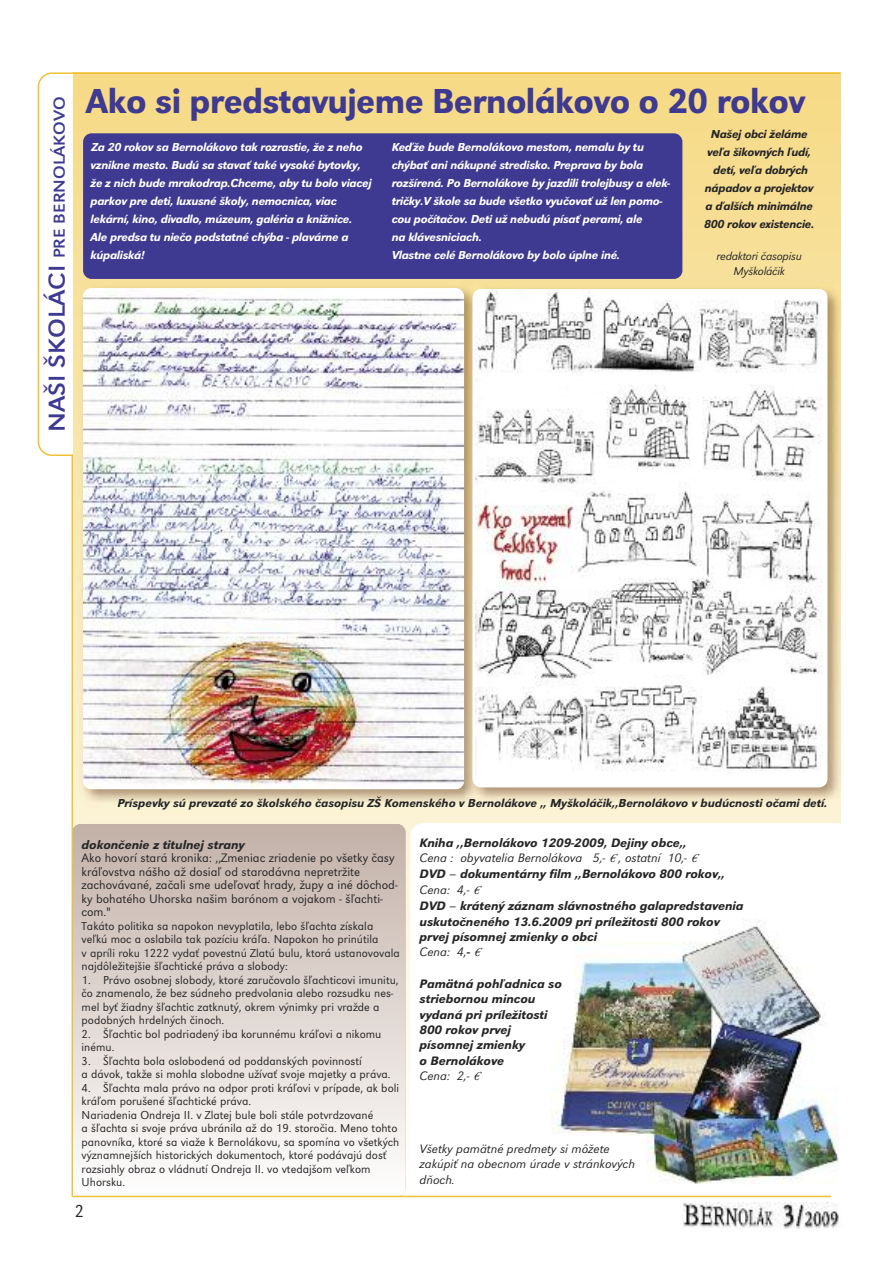
<style>
.page{position:relative;width:893px;height:1263px;background:#fff}
.page>*{position:absolute;margin:0;border:0;box-sizing:border-box;transform-origin:0 0}
.t1{font:500 36px "URW Grotesk TOT";letter-spacing:-.015em;color:#3e3991}
.t2{font:300 18px "URW Grotesk TOT";color:#272627}
.t3{font:16.5px "URW Grotesk TOT Reg Ext Wid";color:#3e3991}
.t4{font:italic 500 12.75px/15.3px "URW Grotesk TOT";color:#272627}
.t5{font:300 12.75px/13.5px "URW Grotesk TOT";color:#272627}
.t6{font:italic 300 12.75px/15.3px "URW Grotesk TOT";color:#272627}
.t7{font:300 12px/13.5px "URW Grotesk TOT";color:#272627}
.t8{font:italic 500 12px/18px "URW Grotesk TOT";letter-spacing:-.015em;color:#fff}
.t9{font:italic 500 12px/18px "URW Grotesk TOT";color:#272627;text-align:center}
.t10{font:italic 300 12px/15px "URW Grotesk TOT";letter-spacing:-.015em;color:#272627;text-align:center}
.s1{font-size:24px}
.s2{font-weight:500}
.s3{font-family:"Adobe Garamond Pro";font-weight:400}
.s4{font-weight:300}
</style>
<div class="page">
<svg style="left:38px;top:72px;width:35px;height:384px"></svg>
<div style="left:73px;top:72px;width:767px;height:1126px;background:linear-gradient(to bottom,#f8dd88,#f5f3f4)"></div>
<div style="left:410px;top:823px;width:453px;height:373px;background:#fff;border-radius:13px"></div>
<div style="left:72px;top:824px;width:333px;height:372px;background:linear-gradient(to bottom,#c2b1a7,#fefefe);border-radius:9px"></div>
<img style="left:683px;top:1203px;width:156px;height:25px">
<hr style="left:72px;top:455px;width:1px;height:741px;background:#efc133">
<hr style="left:72px;top:1196px;width:759px;height:1px;background:#efc133">
<hr style="left:72px;top:72px;width:768px;height:2px;background:#efc133">
<img style="left:551px;top:920px;width:288px;height:264px">
<img style="left:77px;top:281px;width:406px;height:528px">
<img style="left:83px;top:288px;width:381px;height:500px;border-radius:9px">
<img style="left:466px;top:282px;width:375px;height:525px">
<div style="left:472px;top:289px;width:355px;height:498px;background:#fff;border-radius:9px"></div>
<img style="left:475px;top:289px;width:351px;height:482px">
<div style="left:83px;top:133px;width:599px;height:146px;background:#3e3991;border-radius:9px"></div>
<h3 class="t3" style="left:49px;top:432px;width:337px;rotate:-90deg"><span class="s1">NAŠI ŠKOLÁCI</span> Pre berNOLÁKOvO</h3>
<h1 class="t1" style="left:86px;top:80px;width:721px">Ako si predstavujeme Bernolákovo o 20 rokov</h1>
<p class="t8" style="left:91px;top:138px;width:283px">Za 20 rokov sa Bernolákovo tak rozrastie, že z neho vznikne mesto. Budú sa stavať také vysoké bytovky, že z nich bude mrakodrap.Chceme, aby tu bolo viacej parkov pre deti, luxusné školy, nemocnica, viac lekární, kino, divadlo, múzeum, galéria a knižnice.<br>Ale predsa tu niečo podstatné chýba - plavárne a kúpaliská!</p>
<p class="t8" style="left:392px;top:138px;width:280px">Keďže bude Bernolákovo mestom, nemalu by tu chýbať ani nákupné stredisko. Preprava by bola rozšírená. Po Bernolákove by jazdili trolejbusy a elek&shy;tričky.V škole sa bude všetko vyučovať už len pomo&shy;cou počítačov. Deti už nebudú písať perami, ale<br>na klávesniciach.<br>Vlastne celé Bernolákovo by bolo úplne iné.</p>
<p class="t9" style="left:704px;top:125px;width:112px">Našej obci želáme veľa šikovných ľudí, detí, veľa dobrých nápadov a projektov a ďalších minimálne<br>800 rokov existencie.</p>
<p class="t10" style="left:717px;top:248px;width:87px">redaktori časopisu<br>Myškoláčik</p>
<p class="t9" style="left:117px;top:794px;width:712px">Príspevky sú prevzaté zo školského časopisu ZŠ Komenského v Bernolákove ,, Myškoláčik,,Bernolákovo v budúcnosti očami detí.</p>
<p class="t4" style="left:82px;top:837px;width:165px">dokončenie z titulnej strany</p>
<p class="t5" style="left:82px;top:851px;width:318px">Ako hovorí stará kronika: ,,Zmeniac zriadenie po všetky časy kráľovstva nášho až dosiaľ od starodávna nepretržite zachovávané, začali sme udeľovať hrady, župy a iné dôchod&shy;ky bohatého Uhorska našim barónom a vojakom - šľachti&shy;com."</p>
<p class="t7" style="left:82px;top:919px;width:320px">Takáto politika sa napokon nevyplatila, lebo šľachta získala veľkú moc a oslabila tak pozíciu kráľa. Napokon ho prinútila<br>v apríli roku 1222 vydať povestnú Zlatú bulu, ktorá ustanovovala najdôležitejšie šľachtické práva a slobody:</p>
<p class="t7" style="left:82px;top:973px;width:319px">1. Právo osobnej slobody, ktoré zaručovalo šľachticovi imunitu, čo znamenalo, že bez súdneho predvolania alebo rozsudku nes&shy;mel byť žiadny šľachtic zatknutý, okrem výnimky pri vražde a podobných hrdelných činoch.</p>
<p class="t7" style="left:82px;top:1027px;width:301px">2. Šľachtic bol podriadený iba korunnému kráľovi a nikomu inému.</p>
<p class="t7" style="left:82px;top:1054px;width:311px">3. Šľachta bola oslobodená od poddanských povinností<br>a dávok, takže si mohla slobodne užívať svoje majetky a práva.</p>
<p class="t7" style="left:82px;top:1081px;width:319px">4. Šľachta mala právo na odpor proti kráľovi v prípade, ak boli kráľom porušené šľachtické práva.<br>Nariadenia Ondreja II. v Zlatej bule boli stále potvrdzované<br>a šľachta si svoje práva ubránila až do 19. storočia. Meno tohto panovníka, ktoré sa viaže k Bernolákovu, sa spomína vo všetkých významnejších historických dokumentoch, ktoré podávajú dosť rozsiahly obraz o vládnutí Ondreja II. vo vtedajšom veľkom Uhorsku.</p>
<h2 class="t2" style="left:74px;top:1200px;width:11px">2</h2>
<p class="t6" style="left:420px;top:834px;width:279px"><span class="s2">Kniha ,,Bernolákovo 1209-2009, Dejiny obce,,<br></span>Cena : obyvatelia Bernolákova 5,- <span class="s3">€</span> , ostatní 10,- <span class="s3">€</span></p>
<p class="t4" style="left:420px;top:866px;width:307px">DVD – dokumentárny film ,,Bernolákovo 800 rokov,,<br><span class="s4">Cena: 4,-</span> <span class="s3">€</span></p>
<p class="t4" style="left:420px;top:898px;width:325px">DVD – krátený záznam slávnostného galapredstavenia uskutočneného 13.6.2009 pri príležitosti 800 rokov prvej písomnej zmienky o obci<br><span class="s4">Cena: 4,</span>- <span class="s3">€</span></p>
<p class="t4" style="left:420px;top:976px;width:144px">Pamätná pohľadnica so striebornou mincou vydaná pri príležitosti<br>800 rokov prvej písomnej zmienky<br>o Bernolákove<br><span class="s4">Cena: 2,-</span> <span class="s3">€</span></p>
<p class="t6" style="left:420px;top:1141px;width:217px">Všetky pamätné predmety si môžete zakúpiť na obecnom úrade v stránkových dňoch.</p>
</div>
